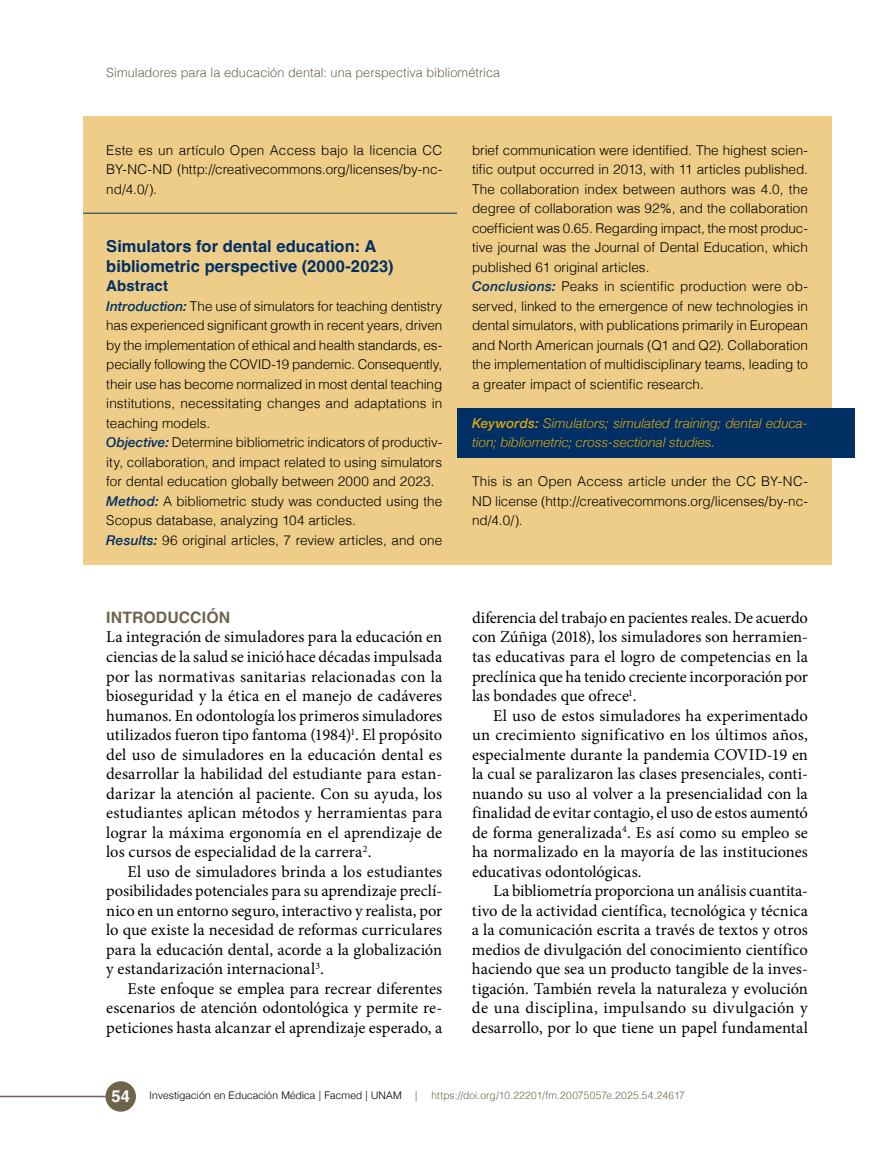
<style>
.page{position:relative;width:893px;height:1149px;background:#fff}
.page>*{position:absolute;margin:0;border:0;box-sizing:border-box;transform-origin:0 0}
.t1{font:16.5px/19.5px "Minion Pro";color:#000;text-align:justify}
.t2{font:700 16.5px/19.5px "Helvetica";letter-spacing:.005em;color:#002f65}
.t3{font:700 15.75px "Helvetica";letter-spacing:.01em;color:#6d644b}
.t4{font:700 15px "Helvetica";letter-spacing:.01em;color:#002f65}
.t5{font:300 13.5px/19.5px "Helvetica";color:#000;text-align:justify}
.t6{font:italic 300 13.5px/19.5px "Helvetica Neue";letter-spacing:.01em;color:#dca70f}
.t7{font:300 12.75px "Helvetica";letter-spacing:.005em;color:#6d644b}
.t8{font:300 10.5px "Helvetica";letter-spacing:.015em;color:#6d644b}
.t9{font:300 10.5px "Helvetica Neue";letter-spacing:.02em;color:#000}
.s1{font-family:"Helvetica Neue";font-weight:500;font-style:italic;color:#002f65}
.s2{font-weight:500}
.s3{font-family:"Helvetica";font-weight:700;font-size:16.5px;color:#fff}
</style>
<div class="page">
<svg style="left:106px;top:1080px;width:30px;height:31px"></svg>
<div style="left:106px;top:1081px;width:29px;height:29px;background:#6d644b;border-radius:50%"></div>
<hr style="left:0;top:1095px;width:107px;height:1px;background:#6d644b">
<div style="left:83px;top:115px;width:748px;height:449px;background:#edcd87"></div>
<hr style="left:83px;top:213px;width:374px;height:1px;background:#002f65">
<div style="left:457px;top:408px;width:397px;height:50px;background:#002f65"></div>
<p class="t7" style="left:106px;top:61px;width:395px">Simuladores para la educación dental: una perspectiva bibliométrica</p>
<p class="t5" style="left:106px;top:139px;width:337px">Este es un artículo Open Access bajo la licencia CC BY-NC-ND (http://creativecommons.org/licenses/by-nc&shy;nd/4.0/).</p>
<p class="t2" style="left:106px;top:238px;width:289px">Simulators for dental education: A bibliometric perspective (2000-2023)</p>
<p class="t4" style="left:106px;top:277px;width:63px">Abstract</p>
<p class="t5" style="left:106px;top:295px;width:337px;text-align:left"><span class="s1">Introduction:</span> The use of simulators for teaching dentistry has experienced significant growth in recent years, driven by the implementation of ethical and health standards, es&shy;pecially following the COVID-19 pandemic. Consequently, their use has become normalized in most dental teaching institutions, necessitating changes and adaptations in teaching models.<br><span class="s1">Objective:</span> Determine bibliometric indicators of productiv&shy;ity, collaboration, and impact related to using simulators for dental education globally between 2000 and 2023.<br><span class="s1">Method:</span> A bibliometric study was conducted using the Scopus database, analyzing 104 articles.<br><span class="s1">Results:</span> 96 original articles, 7 review articles, and one</p>
<p class="t3" style="left:106px;top:607px;width:125px">INTRODUCCIÓN</p>
<p class="t1" style="left:106px;top:627px;width:337px">La integración de simuladores para la educación en ciencias de la salud se inicióhace décadas impulsada por las normativas sanitarias relacionadas con la bioseguridad y la ética en el manejo de cadáveres humanos. En odontología los primeros simuladores utilizados fueron tipo fantoma (1984)<sup>1</sup>. El propósito del uso de simuladores en la educación dental es desarrollar la habilidad del estudiante para estan&shy;darizar la atención al paciente. Con su ayuda, los estudiantes aplican métodos y herramientas para lograr la máxima ergonomía en el aprendizaje de los cursos de especialidad de la carrera<sup>2</sup>.</p>
<p class="t1" style="left:106px;top:861px;width:337px;text-indent:21px">El uso de simuladores brinda a los estudiantes posibilidades potenciales para su aprendizaje preclí&shy;nico en un entorno seguro, interactivo y realista, por lo que existe la necesidad de reformas curriculares para la educación dental, acorde a la globalización y estandarización internacional<sup>3</sup>.</p>
<p class="t1" style="left:106px;top:978px;width:337px;text-indent:21px">Este enfoque se emplea para recrear diferentes escenarios de atención odontológica y permite re&shy;peticiones hasta alcanzar el aprendizaje esperado, a</p>
<p class="t5" style="left:472px;top:139px;width:337px;text-align:left">brief communication were identified. The highest scien&shy;tific output occurred in 2013, with 11 articles published.<br>The collaboration index between authors was 4.0, the degree of collaboration was 92%, and the collaboration coefficient was 0.65. Regarding impact, the most produc&shy;tive journal was the Journal of Dental Education, which published 61 original articles.<br><span class="s1">Conclusions:</span> Peaks in scientific production were ob&shy;served, linked to the emergence of new technologies in dental simulators, with publications primarily in European and North American journals (Q1 and Q2). Collaboration the implementation of multidisciplinary teams, leading to a greater impact of scientific research.</p>
<p class="t6" style="left:472px;top:412px;width:337px"><span class="s2">Keywords:</span> Simulators; simulated training; dental educa&shy;tion; bibliometric; cross-sectional studies.</p>
<p class="t5" style="left:472px;top:470px;width:337px">This is an Open Access article under the CC BY-NC-ND license (http://creativecommons.org/licenses/by-nc&shy;nd/4.0/).</p>
<p class="t1" style="left:472px;top:608px;width:337px">diferencia del trabajo en pacientes reales. De acuerdo con Zúñiga (2018), los simuladores son herramien&shy;tas educativas para el logro de competencias en la preclínica que ha tenido creciente incorporación por las bondades que ofrece<sup>1</sup>.</p>
<p class="t1" style="left:472px;top:705px;width:337px;text-indent:21px">El uso de estos simuladores ha experimentado un crecimiento significativo en los últimos años, especialmente durante la pandemia COVID-19 en la cual se paralizaron las clases presenciales, conti&shy;nuando su uso al volver a la presencialidad con la finalidad de evitar contagio, el uso de estos aumentó de forma generalizada<sup>4</sup>. Es así como su empleo se ha normalizado en la mayoría de las instituciones educativas odontológicas.</p>
<p class="t1" style="left:472px;top:881px;width:337px;text-indent:21px">La bibliometría proporciona un análisis cuantita&shy;tivo de la actividad científica, tecnológica y técnica a la comunicación escrita a través de textos y otros medios de divulgación del conocimiento científico haciendo que sea un producto tangible de la inves&shy;tigación. También revela la naturaleza y evolución de una disciplina, impulsando su divulgación y desarrollo, por lo que tiene un papel fundamental</p>
<p class="t9" style="left:112px;top:1086px;width:292px"><span class="s3">54</span> Investigación en Educación Médica | Facmed | UNAM</p>
<p class="t8" style="left:415px;top:1085px;width:4px">|</p>
<p class="t8" style="left:431px;top:1085px;width:255px">https://doi.org/10.22201/fm.20075057e.2025.54.24617</p>
</div>
